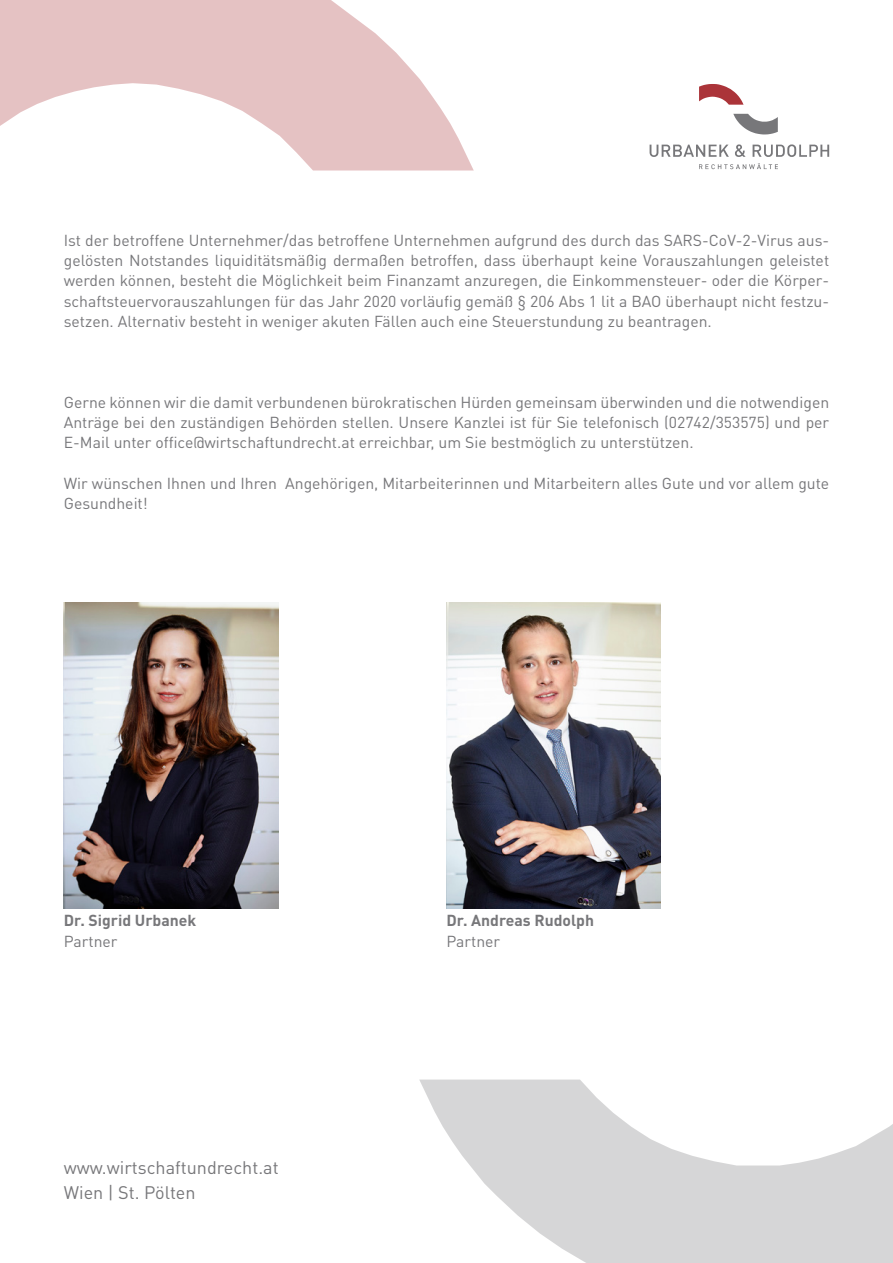
<style>
.page{position:relative;width:893px;height:1263px;background:#fff}
.page>*{position:absolute;margin:0;border:0;box-sizing:border-box;transform-origin:0 0}
.t1{font:18px/25.2px "DIN Pro";color:#77777a}
.t2{font:15.75px/20.2px "DIN Pro";color:#77777a;text-align:justify}
.t3{font:700 15.75px "DIN Pro";color:#77777a}
</style>
<div class="page">
<svg style="left:0;top:0;width:474px;height:171px;fill:#e5c2c3"></svg>
<svg style="left:419px;top:1079px;width:474px;height:184px;fill:#d6d6d7"></svg>
<svg style="left:733px;top:114px;width:45px;height:20px"></svg>
<svg style="left:699px;top:84px;width:45px;height:21px"></svg>
<svg style="left:650px;top:145px;width:79px;height:12px"></svg>
<svg style="left:735px;top:144px;width:11px;height:13px"></svg>
<svg style="left:753px;top:144px;width:76px;height:13px"></svg>
<svg style="left:699px;top:163px;width:79px;height:6px"></svg>
<img style="left:64px;top:603px;width:214px;height:306px">
<img style="left:446px;top:603px;width:215px;height:306px">
<p class="t2" style="left:64px;top:229px;width:767px">Ist der betroffene Unternehmer/das betroffene Unternehmen aufgrund des durch das SARS-CoV-2-Virus aus&shy;gelösten Notstandes liquiditätsmäßig dermaßen betroffen, dass überhaupt keine Vorauszahlungen geleistet werden können, besteht die Möglichkeit beim Finanzamt anzuregen, die Einkommensteuer- oder die Körper&shy;schaftsteuervorauszahlungen für das Jahr 2020 vorläufig gemäß § 206 Abs 1 lit a BAO überhaupt nicht festzu&shy;setzen. Alternativ besteht in weniger akuten Fällen auch eine Steuerstundung zu beantragen.</p>
<p class="t2" style="left:64px;top:391px;width:767px">Gerne können wir die damit verbundenen bürokratischen Hürden gemeinsam überwinden und die notwendigen Anträge bei den zuständigen Behörden stellen. Unsere Kanzlei ist für Sie telefonisch (02742/353575) und per E-Mail unter office@wirtschaftundrecht.at erreichbar, um Sie bestmöglich zu unterstützen.</p>
<p class="t2" style="left:64px;top:472px;width:767px">Wir wünschen Ihnen und Ihren Angehörigen, Mitarbeiterinnen und Mitarbeitern alles Gute und vor allem gute<br>Gesundheit!</p>
<p class="t3" style="left:64px;top:910px;width:134px">Dr. Sigrid Urbanek</p>
<p class="t2" style="left:64px;top:930px;width:55px">Partner</p>
<p class="t1" style="left:64px;top:1154px;width:216px">www.wirtschaftundrecht.at<br>Wien | St. Pölten</p>
<p class="t3" style="left:446px;top:910px;width:149px">Dr. Andreas Rudolph</p>
<p class="t2" style="left:446px;top:930px;width:55px">Partner</p>
</div>
